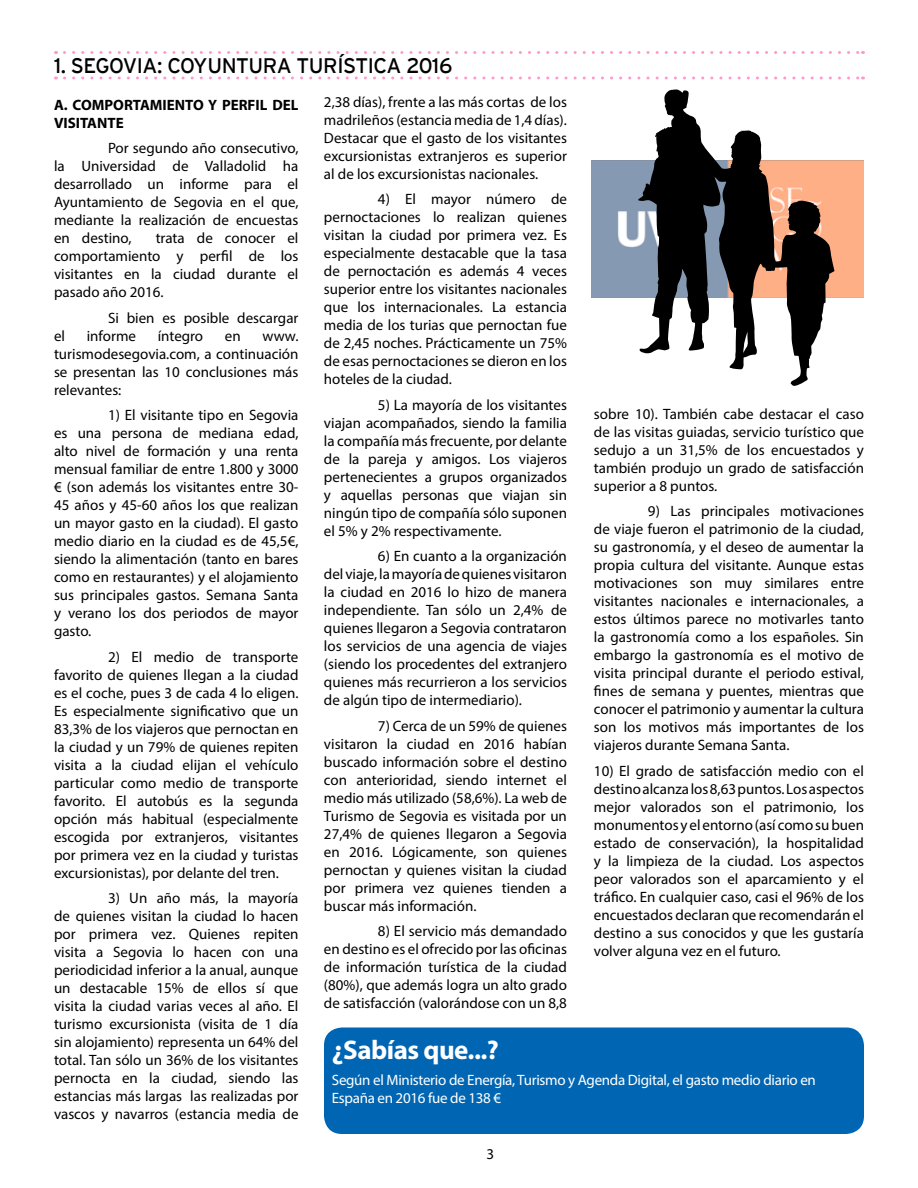
<style>
.page{position:relative;width:918px;height:1188px;background:#fff}
.page>*{position:absolute;margin:0;border:0;box-sizing:border-box;transform-origin:0 0}
.t1{font:260.7px "ND Urban II";color:#000}
.t2{font:700 27px "Myriad Pro";letter-spacing:-.02em;color:#fff}
.t3{font:21px "Interstate";letter-spacing:-.02em;color:#000}
.t4{font:15px/18px "Myriad Pro";color:#000;text-align:justify}
.t5{font:15px/18px "Myriad Pro";letter-spacing:-.02em;color:#fff}
.t6{font:700 15px/18px "Myriad Pro";color:#000}
</style>
<div class="page">
<svg style="left:64px;top:51px;width:799px;height:3px"></svg>
<svg style="left:64px;top:76px;width:799px;height:4px"></svg>
<div style="left:324px;top:1028px;width:540px;height:106px;background:#0066b3;border-radius:18px"></div>
<img style="left:592px;top:160px;width:272px;height:137px">
<h3 class="t3" style="left:54px;top:54px;width:400px">1. SEGOVIA: COYUNTURA TURÍSTICA 2016</h3>
<p class="t6" style="left:54px;top:95px;width:246px">A. COMPORTAMIENTO Y PERFIL DEL<br>VISITANTE</p>
<p class="t4" style="left:54px;top:139px;width:246px;text-indent:54px">Por segundo año consecutivo, la Universidad de Valladolid ha desarrollado un informe para el Ayuntamiento de Segovia en el que, mediante la realización de encuestas en destino,</p>
<p class="t4" style="left:54px;top:229px;width:246px;text-indent:102px">trata de conocer el comportamiento y perfil de los visitantes en la ciudad durante el pasado año 2016.</p>
<p class="t4" style="left:108px;top:308px;width:192px">Si bien es posible descargar</p>
<p class="t4" style="left:54px;top:326px;width:13px">el</p>
<p class="t4" style="left:87px;top:326px;width:51px">informe</p>
<p class="t4" style="left:158px;top:326px;width:47px">íntegro</p>
<p class="t4" style="left:225px;top:326px;width:17px">en</p>
<p class="t4" style="left:54px;top:326px;width:246px;text-indent:209px">www. turismodesegovia.com, a continuación se presentan las 10 conclusiones más relevantes:</p>
<p class="t4" style="left:54px;top:406px;width:246px;text-indent:54px">1) El visitante tipo en Segovia es una persona de mediana edad, alto nivel de formación y una renta mensual familiar de entre 1.800 y 3000 € (son además los visitantes entre 30- 45 años y 45-60 años los que realizan un mayor gasto en la ciudad). El gasto medio diario en la ciudad es de 45,5€, siendo la alimentación (tanto en bares como en restaurantes) y el alojamiento sus principales gastos. Semana Santa y verano los dos periodos de mayor gasto.</p>
<p class="t4" style="left:54px;top:647px;width:246px;text-indent:54px">2) El medio de transporte favorito de quienes llegan a la ciudad es el coche, pues 3 de cada 4 lo eligen.<br>Es especialmente significativo que un 83,3% de los viajeros que pernoctan en la ciudad y un 79% de quienes repiten visita a la ciudad elijan el vehículo particular como medio de transporte favorito. El autobús es la segunda opción más habitual (especialmente escogida por extranjeros, visitantes por primera vez en la ciudad y turistas excursionistas), por delante del tren.</p>
<p class="t4" style="left:54px;top:889px;width:246px;text-indent:54px">3) Un año más, la mayoría de quienes visitan la ciudad lo hacen por primera vez. Quienes repiten visita a Segovia lo hacen con una periodicidad inferior a la anual, aunque un destacable 15% de ellos sí que visita la ciudad varias veces al año. El turismo excursionista (visita de 1 día sin alojamiento) representa un 64% del total. Tan sólo un 36% de los visitantes pernocta en la ciudad, siendo las estancias más largas las realizadas por vascos y navarros (estancia media de</p>
<p class="t4" style="left:324px;top:93px;width:244px">2,38 días), frente a las más cortas de los madrileños (estancia media de 1,4 días).<br>Destacar que el gasto de los visitantes excursionistas extranjeros es superior al de los excursionistas nacionales.</p>
<p class="t4" style="left:324px;top:190px;width:245px;text-indent:54px">4) El mayor número de pernoctaciones lo realizan quienes visitan la ciudad por primera vez. Es especialmente destacable que la tasa de pernoctación es además 4 veces superior entre los visitantes nacionales que los internacionales. La estancia media de los turias que pernoctan fue de 2,45 noches. Prácticamente un 75% de esas pernoctaciones se dieron en los hoteles de la ciudad.</p>
<p class="t4" style="left:324px;top:396px;width:245px;text-indent:54px">5) La mayoría de los visitantes viajan acompañados, siendo la familia la compañía más frecuente, por delante de la pareja y amigos. Los viajeros pertenecientes a grupos organizados y aquellas personas que viajan sin ningún tipo de compañía sólo suponen el 5% y 2% respectivamente.</p>
<p class="t4" style="left:324px;top:547px;width:245px;text-indent:54px">6) En cuanto a la organización del viaje, la mayoría de quienes visitaron la ciudad en 2016 lo hizo de manera independiente. Tan sólo un 2,4% de quienes llegaron a Segovia contrataron los servicios de una agencia de viajes (siendo los procedentes del extranjero quienes más recurrieron a los servicios de algún tipo de intermediario).</p>
<p class="t4" style="left:324px;top:717px;width:245px;text-indent:54px">7) Cerca de un 59% de quienes visitaron la ciudad en 2016 habían buscado información sobre el destino con anterioridad, siendo internet el medio más utilizado (58,6%). La web de Turismo de Segovia es visitada por un 27,4% de quienes llegaron a Segovia en 2016. Lógicamente, son quienes pernoctan y quienes visitan la ciudad por primera vez quienes tienden a buscar más información.</p>
<p class="t4" style="left:324px;top:922px;width:245px;text-indent:54px">8) El servicio más demandado en destino es el ofrecido por las oficinas de información turística de la ciudad (80%), que además logra un alto grado de satisfacción (valorándose con un 8,8</p>
<h1 class="t1" style="left:625px;top:84px;width:223px">O</h1>
<p class="t4" style="left:594px;top:404px;width:272px">sobre 10). También cabe destacar el caso de las visitas guiadas, servicio turístico que sedujo a un 31,5% de los encuestados y también produjo un grado de satisfacción superior a 8 puntos.</p>
<p class="t4" style="left:594px;top:502px;width:272px;text-indent:54px">9) Las principales motivaciones de viaje fueron el patrimonio de la ciudad, su gastronomía, y el deseo de aumentar la propia cultura del visitante. Aunque estas motivaciones son muy similares entre visitantes nacionales e internacionales, a estos últimos parece no motivarles tanto la gastronomía como a los españoles. Sin embargo la gastronomía es el motivo de visita principal durante el periodo estival, fines de semana y puentes, mientras que conocer el patrimonio y aumentar la cultura son los motivos más importantes de los viajeros durante Semana Santa.</p>
<p class="t4" style="left:594px;top:761px;width:272px">10) El grado de satisfacción medio con el destino alcanza los 8,63 puntos. Los aspectos mejor valorados son el patrimonio, los monumentos y el entorno (así como su buen estado de conservación), la hospitalidad y la limpieza de la ciudad. Los aspectos peor valorados son el aparcamiento y el tráfico. En cualquier caso, casi el 96% de los encuestados declaran que recomendarán el destino a sus conocidos y que les gustaría volver alguna vez en el futuro.</p>
<h2 class="t2" style="left:332px;top:1033px;width:169px">¿Sabías que...?</h2>
<p class="t5" style="left:332px;top:1070px;width:486px">Según el Ministerio de Energía, Turismo y Agenda Digital, el gasto medio diario en<br>España en 2016 fue de 138 €</p>
<p class="t4" style="left:487px;top:1144px;width:9px">3</p>
</div>
